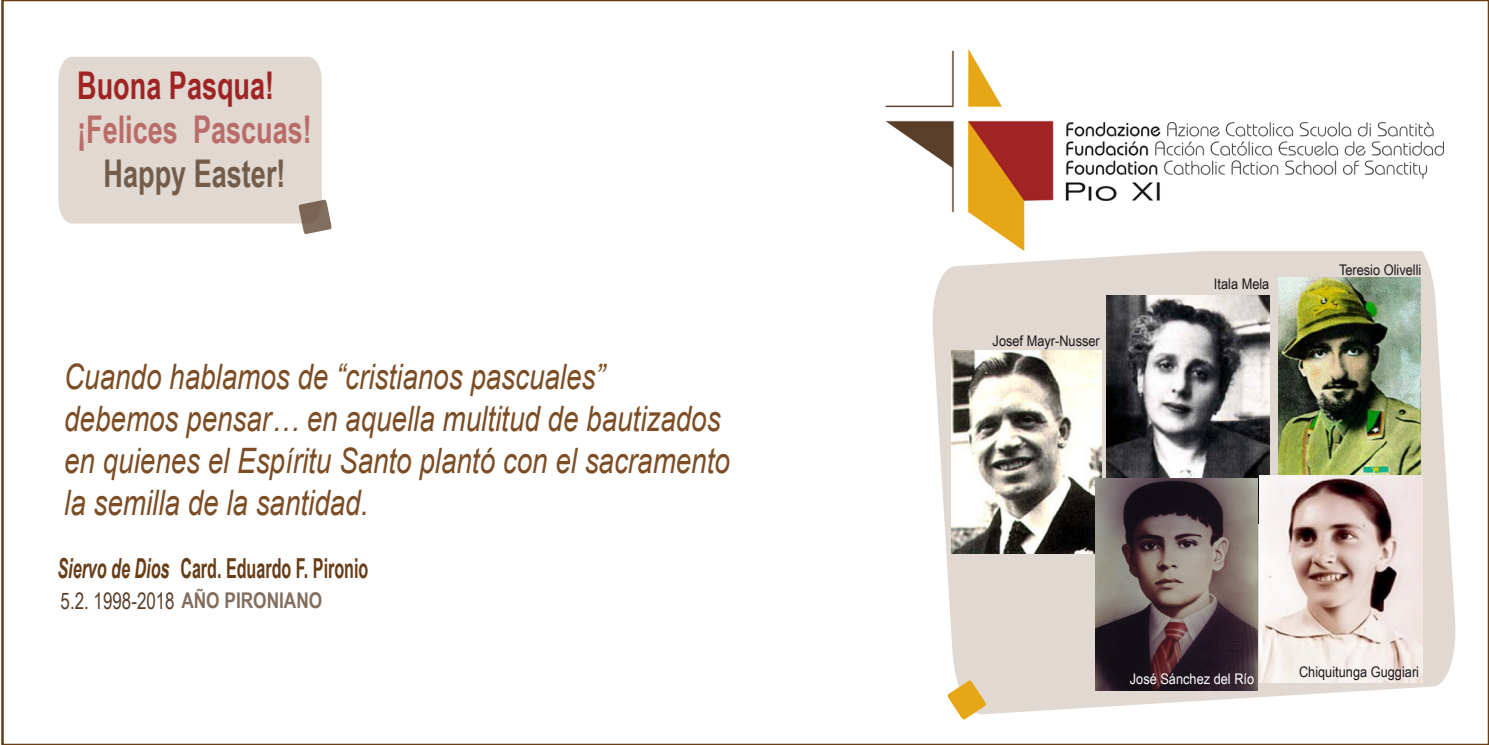
<style>
.page{position:relative;width:1489px;height:745px;background:#fff}
.page>*{position:absolute;margin:0;border:0;box-sizing:border-box;transform-origin:0 0}
.t1{font:700 38.25px "Arial Narrow";color:rgb(160 36 36/.6);scale:.86 1}
.t2{font:700 38.25px "Arial Narrow";color:#a02424;scale:.86 1}
.t3{font:700 38.25px "Arial Narrow";color:rgb(89 62 41/.8);scale:.86 1}
.t4{font:italic 35px/42px "Arial";color:#7c4d25;scale:.79 1}
.t5{font:700 27.5px "Arial Narrow";color:#673b15;scale:.71 1}
.t6{font:22.75px "Arial Narrow";color:#593e29;scale:.91 1}
.t7{font:14.5px "Arial Narrow";color:#1a171b;scale:1.07 1}
.t8{font:14.5px "Arial Narrow";color:#fff;scale:1.07 1}
.s1{font-style:italic}
.s2{font-weight:700;font-size:21.75px}
</style>
<div class="page">
<svg style="left:932px;top:250px;width:523px;height:463px;fill:#e1d8d1"></svg>
<img style="left:885px;top:49px;width:558px;height:201px">
<svg style="left:58px;top:57px;width:273px;height:177px"></svg>
<img style="left:1278px;top:277px;width:142px;height:198px">
<img style="left:951px;top:350px;width:150px;height:202px">
<img style="left:1106px;top:295px;width:163px;height:228px">
<img style="left:1095px;top:477px;width:162px;height:213px">
<img style="left:1258px;top:475px;width:164px;height:206px">
<svg style="left:947px;top:679px;width:39px;height:40px"></svg>
<p class="t2" style="left:77px;top:56px;width:230px">Buona Pasqua!</p>
<p class="t1" style="left:77px;top:101px;width:274px">¡Felices Pascuas!</p>
<p class="t3" style="left:104px;top:144px;width:213px">Happy Easter!</p>
<p class="t4" style="left:64px;top:355px;width:844px">Cuando hablamos de “cristianos pascuales”<br>debemos pensar… en aquella multitud de bautizados en quienes el Espíritu Santo plantó con el sacramento la semilla de la santidad.</p>
<p class="t5" style="left:58px;top:547px;width:439px"><span class="s1">Siervo de Dios</span> Card. Eduardo F. Pironio</p>
<p class="t6" style="left:61px;top:584px;width:289px">5.2. 1998-2018 <span class="s2">AÑO PIRONIANO</span></p>
<p class="t7" style="left:992px;top:330px;width:102px">Josef Mayr-Nusser</p>
<p class="t7" style="left:1213px;top:273px;width:53px">Itala Mela</p>
<p class="t7" style="left:1338px;top:259px;width:78px">Teresio Olivelli</p>
<p class="t8" style="left:1129px;top:667px;width:118px">José Sánchez del Río</p>
<p class="t7" style="left:1298px;top:660px;width:114px">Chiquitunga Guggiari</p>
</div>
